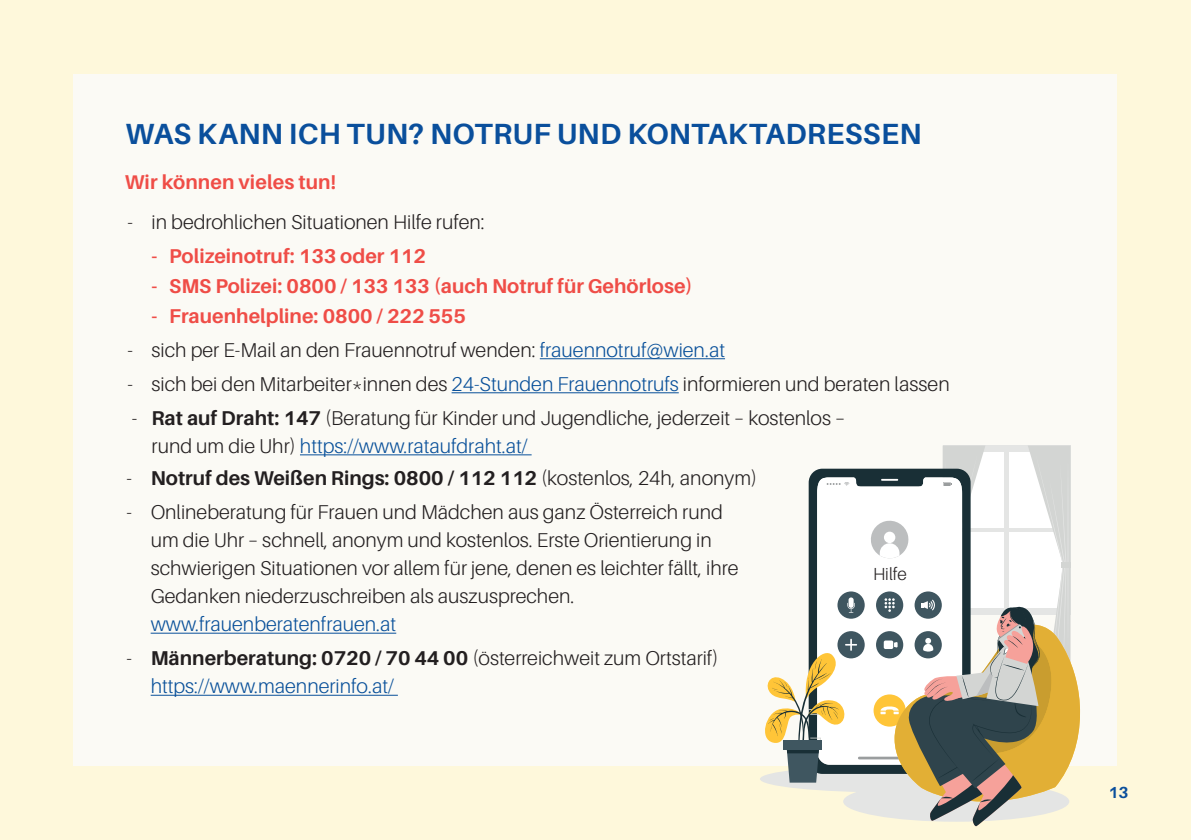
<style>
.page{position:relative;width:1191px;height:840px;background:#fff}
.page>*{position:absolute;margin:0;border:0;box-sizing:border-box;transform-origin:0 0}
.t1{font:700 29.2px "Aileron";letter-spacing:.01em;color:#0a4f9c}
.t2{font:300 20px/28px "Aileron";color:#231f20}
.t3{font:700 20px "Aileron";color:#ef4d47}
.t4{font:700 20px "Aileron";color:#231f20}
.t5{font:300 17.4px "Aileron";color:#231f20}
.t6{font:700 16px "Aileron";color:#0a4f9c}
.s1{color:#09509a}
.s2{font-weight:700}
.s3{font-weight:300}
</style>
<div class="page">
<div style="left:0;top:0;width:1191px;height:839px;background:#fef8db"></div>
<div style="left:74px;top:75px;width:1043px;height:690px;background:#fbfaf5"></div>
<hr style="left:540px;top:358px;width:185px;height:1px;background:#09509a">
<hr style="left:451px;top:392px;width:228px;height:1px;background:#09509a">
<hr style="left:300px;top:454px;width:231px;height:1px;background:#09509a">
<svg style="left:758px;top:445px;width:330px;height:381px"></svg>
<div style="left:783px;top:739px;width:39px;height:9px;background:#3f5660"></div>
<hr style="left:151px;top:632px;width:245px;height:1px;background:#09509a">
<hr style="left:151px;top:694px;width:247px;height:1px;background:#09509a">
<p class="t1" style="left:126px;top:117px;width:797px">WAS KANN ICH TUN? NOTRUF UND KONTAKTADRESSEN</p>
<p class="t3" style="left:125px;top:171px;width:213px">Wir können vieles tun!</p>
<p class="t2" style="left:128px;top:208px;width:359px">- in bedrohlichen Situationen Hilfe rufen:</p>
<p class="t3" style="left:152px;top:244px;width:276px">- Polizeinotruf: 133 oder 112</p>
<p class="t3" style="left:152px;top:274px;width:542px">- SMS Polizei: 0800 / 133 133 (auch Notruf für Gehörlose)</p>
<p class="t3" style="left:152px;top:304px;width:316px">- Frauenhelpline: 0800 / 222 555</p>
<p class="t2" style="left:128px;top:336px;width:599px">- sich per E-Mail an den Frauennotruf wenden: <span class="s1">frauennotruf@wien.at</span></p>
<p class="t2" style="left:128px;top:370px;width:823px">- sich bei den Mitarbeiter*innen des <span class="s1">24-Stunden Frauennotrufs</span> informieren und beraten lassen</p>
<p class="t2" style="left:152px;top:404px;width:695px;text-indent:-20px">- <span class="s2">Rat auf Draht: 147</span> (Beratung für Kinder und Jugendliche, jederzeit – kostenlos – rund um die Uhr) <span class="s1">https://www.rataufdraht.at/</span></p>
<p class="t4" style="left:127px;top:466px;width:632px"><span class="s3">-</span> Notruf des Weißen Rings: 0800 / 112 112 <span class="s3">(kostenlos, 24h, anonym)</span></p>
<p class="t2" style="left:151px;top:498px;width:589px;text-indent:-24px">- Onlineberatung für Frauen und Mädchen aus ganz Österreich rund um die Uhr – schnell, anonym und kostenlos. Erste Orientierung in schwierigen Situationen vor allem für jene, denen es leichter fällt, ihre Gedanken niederzuschreiben als auszusprechen. <span class="s1">www.frauenberatenfrauen.at</span></p>
<p class="t2" style="left:151px;top:644px;width:569px;text-indent:-24px">- <span class="s2">Männerberatung: 0720 / 70 44 00</span> (österreichweit zum Ortstarif) <span class="s1">https://www.maennerinfo.at/</span></p>
<p class="t5" style="left:873px;top:564px;width:35px">Hilfe</p>
<p class="t6" style="left:1108px;top:782px;width:22px">13</p>
</div>
